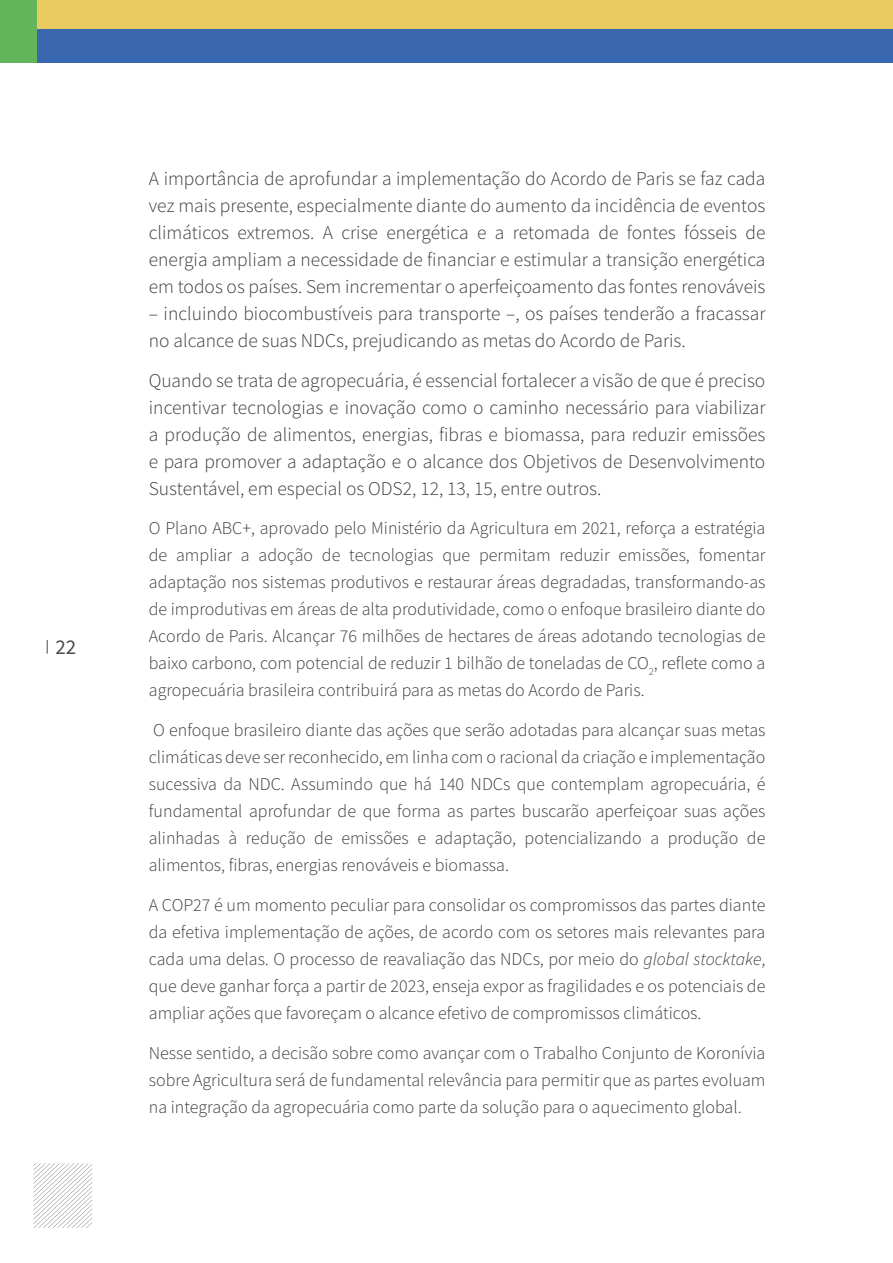
<style>
.page{position:relative;width:893px;height:1263px;background:#fff}
.page>*{position:absolute;margin:0;border:0;box-sizing:border-box;transform-origin:0 0}
.t1{font:21px "Source Sans Variable";color:#4a4a49}
.t2{font:19.5px/27px "Source Sans Variable";color:#3c3c3b;text-align:justify}
.t3{font:18px/27px "Source Sans Variable";color:#3c3c3b;text-align:justify}
.s1{font-style:italic}
</style>
<div class="page">
<div style="left:37px;top:0;width:856px;height:30px;background:#e8ca61"></div>
<div style="left:37px;top:30px;width:856px;height:33px;background:#3968b0"></div>
<div style="left:0;top:0;width:37px;height:63px;background:#62b55a"></div>
<svg style="left:34px;top:1163px;width:58px;height:65px"></svg>
<svg style="left:47px;top:640px;width:1px;height:14px"></svg>
<p class="t1" style="left:55px;top:634px;width:22px">22</p>
<p class="t2" style="left:149px;top:165px;width:618px">A importância de aprofundar a implementação do Acordo de Paris se faz cada vez mais presente, especialmente diante do aumento da incidência de eventos climáticos extremos. A crise energética e a retomada de fontes fósseis de energia ampliam a necessidade de financiar e estimular a transição energética em todos os países. Sem incrementar o aperfeiçoamento das fontes renováveis</p>
<p class="t2" style="left:149px;top:300px;width:618px">– incluindo biocombustíveis para transporte –, os países tenderão a fracassar no alcance de suas NDCs, prejudicando as metas do Acordo de Paris.</p>
<p class="t2" style="left:149px;top:367px;width:618px">Quando se trata de agropecuária, é essencial fortalecer a visão de que é preciso incentivar tecnologias e inovação como o caminho necessário para viabilizar a produção de alimentos, energias, fibras e biomassa, para reduzir emissões e para promover a adaptação e o alcance dos Objetivos de Desenvolvimento Sustentável, em especial os ODS2, 12, 13, 15, entre outros.</p>
<p class="t3" style="left:149px;top:515px;width:618px">O Plano ABC+, aprovado pelo Ministério da Agricultura em 2021, reforça a estratégia de ampliar a adoção de tecnologias que permitam reduzir emissões, fomentar adaptação nos sistemas produtivos e restaurar áreas degradadas, transformando-as de improdutivas em áreas de alta produtividade, como o enfoque brasileiro diante do Acordo de Paris. Alcançar 76 milhões de hectares de áreas adotando tecnologias de baixo carbono, com potencial de reduzir 1 bilhão de toneladas de CO<sub>2</sub>, reflete como a agropecuária brasileira contribuirá para as metas do Acordo de Paris.</p>
<p class="t3" style="left:149px;top:717px;width:618px">O enfoque brasileiro diante das ações que serão adotadas para alcançar suas metas climáticas deve ser reconhecido, em linha com o racional da criação e implementação sucessiva da NDC. Assumindo que há 140 NDCs que contemplam agropecuária, é fundamental aprofundar de que forma as partes buscarão aperfeiçoar suas ações alinhadas à redução de emissões e adaptação, potencializando a produção de alimentos, fibras, energias renováveis e biomassa.</p>
<p class="t3" style="left:149px;top:891px;width:618px">A COP27 é um momento peculiar para consolidar os compromissos das partes diante da efetiva implementação de ações, de acordo com os setores mais relevantes para cada uma delas. O processo de reavaliação das NDCs, por meio do <span class="s1">global stocktake</span>, que deve ganhar força a partir de 2023, enseja expor as fragilidades e os potenciais de ampliar ações que favoreçam o alcance efetivo de compromissos climáticos.</p>
<p class="t3" style="left:149px;top:1039px;width:618px">Nesse sentido, a decisão sobre como avançar com o Trabalho Conjunto de Koronívia sobre Agricultura será de fundamental relevância para permitir que as partes evoluam na integração da agropecuária como parte da solução para o aquecimento global.</p>
</div>
